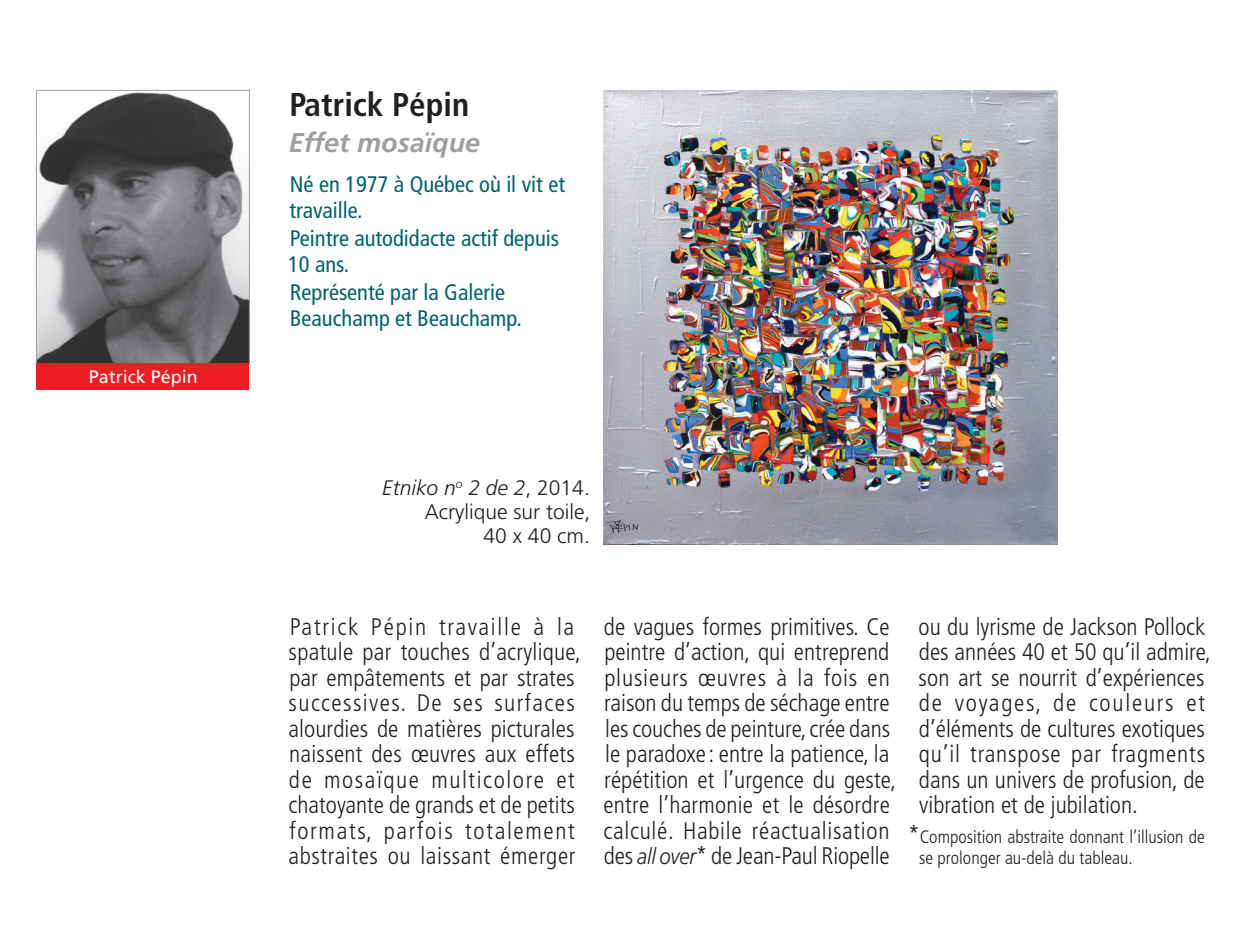
<style>
.page{position:relative;width:1260px;height:936px;background:#fff}
.page>*{position:absolute;margin:0;border:0;box-sizing:border-box;transform-origin:0 0}
.t1{font:700 condensed 33px "Frutiger";color:#231f20}
.t2{font:italic 700 27px "Frutiger";color:#9d9fa2}
.t3{font:300 condensed 24px/25.5px "Frutiger";letter-spacing:.005em;color:#231f20}
.t4{font:condensed 22.5px/25.5px "Frutiger";color:#01646c}
.t5{font:300 21px/24px "Frutiger";color:#231f20;text-align:right}
.t6{font:300 condensed 18px/21px "Frutiger";color:#231f20}
.t7{font:18px "Frutiger";color:#fff}
.s1{font-style:italic}
.s2{font-style:italic;font-stretch:normal;font-size:22.5px}
.s3{font-size:24px}
</style>
<div class="page">
<img style="left:603px;top:90px;width:454px;height:454px">
<img style="left:38px;top:92px;width:210px;height:270px">
<div style="left:36px;top:90px;width:214px;height:274px;border:1px solid #9d9fa2"></div>
<div style="left:36px;top:363px;width:213px;height:27px;background:#ee1d23"></div>
<p class="t7" style="left:89px;top:366px;width:111px">Patrick Pépin</p>
<h1 class="t1" style="left:289px;top:85px;width:181px">Patrick Pépin</h1>
<p class="t2" style="left:289px;top:126px;width:193px">Effet mosaïque</p>
<p class="t4" style="left:290px;top:172px;width:277px">Né en 1977 à Québec où il vit et travaille.</p>
<p class="t4" style="left:288px;top:226px;width:273px">Peintre autodidacte actif depuis<br>10 ans.</p>
<p class="t4" style="left:290px;top:280px;width:234px">Représenté par la Galerie<br>Beauchamp et Beauchamp.</p>
<p class="t5" style="left:382px;top:476px;width:210px"><span class="s1">Etniko n</span><sup>o</sup> <span class="s1">2 de 2</span>, 2014.<br>Acrylique sur toile,<br>40 x 40 cm.</p>
<p class="t3" style="left:289px;top:614px;width:294px">Patrick Pépin travaille à la spatule par touches d’acrylique, par empâtements et par strates successives. De ses surfaces alourdies de matières picturales naissent des œuvres aux effets de mosaïque multicolore et chatoyante de grands et de petits formats, parfois totalement abstraites ou laissant émerger</p>
<p class="t3" style="left:604px;top:614px;width:294px">de vagues formes primitives. Ce peintre d’action, qui entreprend plusieurs œuvres à la fois en raison du temps de séchage entre les couches de peinture, crée dans le paradoxe: entre la patience, la répétition et l’urgence du geste, entre l’harmonie et le désordre calculé. Habile réactualisation des <span class="s2">all over</span>* de Jean-Paul Riopelle</p>
<p class="t3" style="left:919px;top:614px;width:294px">ou du lyrisme de Jackson Pollock des années 40 et 50 qu’il admire, son art se nourrit d’expériences de voyages, de couleurs et d’éléments de cultures exotiques qu’il transpose par fragments dans un univers de profusion, de vibration et de jubilation.</p>
<p class="t6" style="left:919px;top:827px;width:287px;text-indent:-11px"><span class="s3">*</span>Composition abstraite donnant l’illusion de se prolonger au-delà du tableau.</p>
</div>
